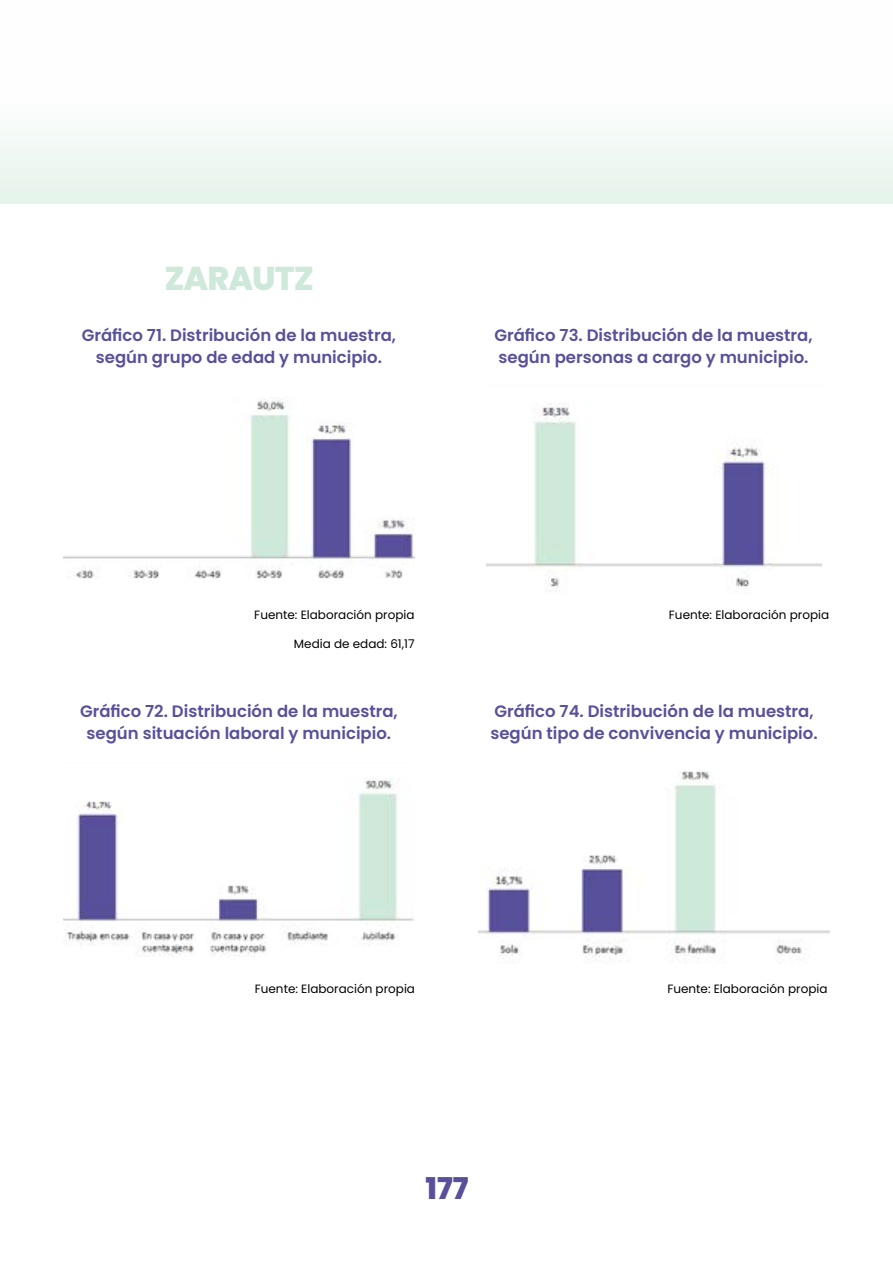
<style>
.page{position:relative;width:893px;height:1263px;background:#fff}
.page>*{position:absolute;margin:0;border:0;box-sizing:border-box;transform-origin:0 0}
.t1{font:800 33px "Poppins";letter-spacing:-.03em;color:#cee9d9}
.t2{font:800 30px "Poppins";color:#58509a}
.t3{font:600 16.5px/22.5px "Poppins";color:#58509a}
.t4{font:12px "Poppins";color:#000}
</style>
<div class="page">
<img style="left:63px;top:399px;width:352px;height:180px">
<img style="left:63px;top:778px;width:351px;height:178px">
<img style="left:487px;top:404px;width:334px;height:188px">
<img style="left:479px;top:771px;width:350px;height:192px">
<div style="left:0;top:0;width:893px;height:204px;background:linear-gradient(to bottom,#fff,#eaf5ef)"></div>
<h1 class="t1" style="left:164px;top:259px;width:151px">ZARAUTZ</h1>
<p class="t3" style="left:82px;top:324px;width:316px;text-align:center">Gráfico 71. Distribución de la muestra, según grupo de edad y municipio.</p>
<p class="t3" style="left:494px;top:324px;width:320px">Gráfico 73. Distribución de la muestra, según personas a cargo y municipio.</p>
<p class="t4" style="left:254px;top:607px;width:162px">Fuente: Elaboración propia</p>
<p class="t4" style="left:294px;top:637px;width:122px">Media de edad: 61,17</p>
<p class="t3" style="left:80px;top:700px;width:319px;text-align:center">Gráfico 72. Distribución de la muestra, según situación laboral y municipio.</p>
<p class="t4" style="left:669px;top:607px;width:162px">Fuente: Elaboración propia</p>
<p class="t3" style="left:490px;top:700px;width:329px">Gráfico 74. Distribución de la muestra, según tipo de convivencia y municipio.</p>
<p class="t4" style="left:255px;top:982px;width:162px">Fuente: Elaboración propia</p>
<h2 class="t2" style="left:425px;top:1171px;width:44px">177</h2>
<p class="t4" style="left:667px;top:982px;width:162px">Fuente: Elaboración propia</p>
</div>
